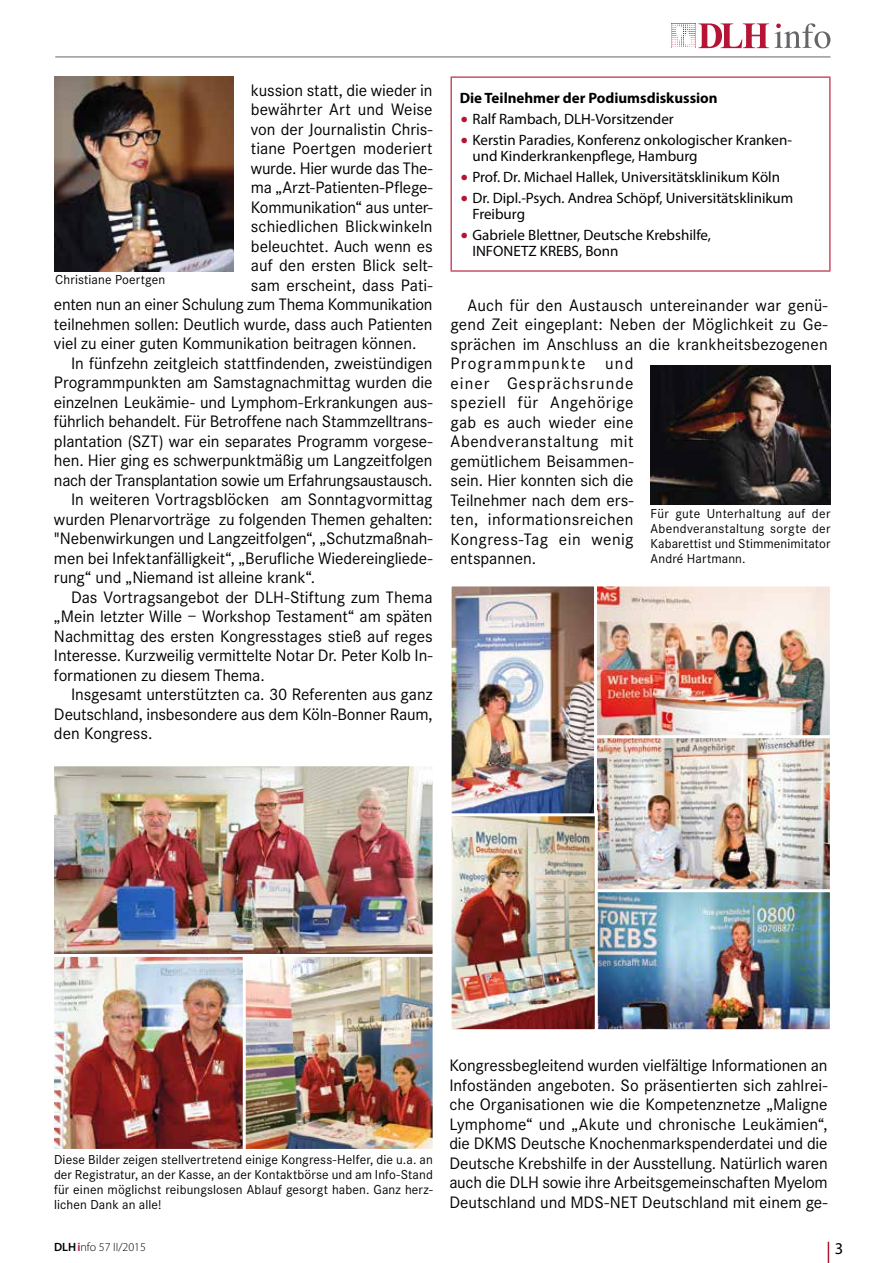
<style>
.page{position:relative;width:893px;height:1263px;background:#fff}
.page>*{position:absolute;margin:0;border:0;box-sizing:border-box;transform-origin:0 0}
.t1{font:17.25px/19.5px "Corporate S";letter-spacing:-.005em;color:#000}
.t2{font:16.5px "Myriad Pro";color:#000}
.t3{font:15px/16.5px "Myriad Pro";color:#000}
.t4{font:700 15px "Myriad Pro";color:#000}
.t5{font:13.5px/15px "Corporate S";letter-spacing:.01em;color:#000;text-align:justify}
.t6{font:300 12px "Myriad Pro";color:#000}
.s1{font-family:"Avant Garde";color:#b51434}
.s2{font-weight:600}
.s3{font-weight:600;color:#b51434}
</style>
<div class="page">
<img style="left:54px;top:958px;width:379px;height:191px">
<img style="left:54px;top:766px;width:379px;height:192px">
<img style="left:451px;top:586px;width:379px;height:444px">
<img style="left:651px;top:365px;width:179px;height:139px">
<img style="left:54px;top:77px;width:180px;height:195px">
<hr style="left:451px;top:77px;width:379px;height:1px;background:#b51434">
<hr style="left:451px;top:78px;width:1px;height:192px;background:#b51434">
<hr style="left:829px;top:78px;width:1px;height:192px;background:#b51434">
<hr style="left:451px;top:270px;width:379px;height:2px;background:#b51434">
<svg style="left:671px;top:23px;width:159px;height:25px"></svg>
<hr style="left:55px;top:57px;width:775px;height:1px;background:#646567">
<svg style="left:828px;top:1242px;width:1px;height:21px"></svg>
<p class="t1" style="left:251px;top:81px;width:183px">kussion statt, die wieder in</p>
<p class="t1" style="left:251px;top:100px;width:183px">bewährter Art und Weise</p>
<p class="t1" style="left:251px;top:120px;width:183px">von der Journalistin Chris-</p>
<p class="t1" style="left:251px;top:139px;width:183px">tiane Poertgen moderiert</p>
<p class="t1" style="left:251px;top:159px;width:183px">wurde. Hier wurde das The-</p>
<p class="t1" style="left:251px;top:178px;width:183px">ma „Arzt-Patienten-Pflege-</p>
<p class="t1" style="left:251px;top:198px;width:183px">Kommunikation“ aus unter-</p>
<p class="t1" style="left:251px;top:217px;width:183px">schiedlichen Blickwinkeln</p>
<p class="t1" style="left:251px;top:237px;width:183px">beleuchtet. Auch wenn es</p>
<p class="t1" style="left:251px;top:256px;width:183px">auf den ersten Blick selt-</p>
<p class="t1" style="left:251px;top:276px;width:183px">sam erscheint, dass Pati-</p>
<p class="t1" style="left:54px;top:295px;width:380px">enten nun an einer Schulung zum Thema Kommunikation</p>
<p class="t1" style="left:54px;top:315px;width:380px">teilnehmen sollen: Deutlich wurde, dass auch Patienten</p>
<p class="t1" style="left:54px;top:334px;width:364px">viel zu einer guten Kommunikation beitragen können.</p>
<p class="t1" style="left:71px;top:354px;width:363px">In fünfzehn zeitgleich stattfindenden, zweistündigen</p>
<p class="t1" style="left:54px;top:373px;width:380px">Programmpunkten am Samstagnachmittag wurden die</p>
<p class="t1" style="left:54px;top:393px;width:380px">einzelnen Leukämie- und Lymphom-Erkrankungen aus-</p>
<p class="t1" style="left:54px;top:412px;width:380px">führlich behandelt. Für Betroffene nach Stammzelltrans-</p>
<p class="t1" style="left:54px;top:432px;width:380px">plantation (SZT) war ein separates Programm vorgese-</p>
<p class="t1" style="left:54px;top:451px;width:380px">hen. Hier ging es schwerpunktmäßig um Langzeitfolgen</p>
<p class="t1" style="left:54px;top:471px;width:380px">nach der Transplantation sowie um Erfahrungsaustausch.</p>
<p class="t1" style="left:71px;top:490px;width:363px">In weiteren Vortragsblöcken am Sonntagvormittag</p>
<p class="t1" style="left:54px;top:510px;width:380px">wurden Plenarvorträge zu folgenden Themen gehalten:</p>
<p class="t1" style="left:54px;top:529px;width:380px">"Nebenwirkungen und Langzeitfolgen“, „Schutzmaßnah-</p>
<p class="t1" style="left:54px;top:549px;width:380px">men bei Infektanfälligkeit“, „Berufliche Wiedereingliede-</p>
<p class="t1" style="left:54px;top:568px;width:263px">rung“ und „Niemand ist alleine krank“.</p>
<p class="t1" style="left:71px;top:588px;width:363px">Das Vortragsangebot der DLH-Stiftung zum Thema</p>
<p class="t1" style="left:54px;top:607px;width:380px">„Mein letzter Wille – Workshop Testament“ am späten</p>
<p class="t1" style="left:54px;top:627px;width:380px">Nachmittag des ersten Kongresstages stieß auf reges</p>
<p class="t1" style="left:54px;top:646px;width:380px">Interesse. Kurzweilig vermittelte Notar Dr. Peter Kolb In-</p>
<p class="t1" style="left:54px;top:666px;width:212px">formationen zu diesem Thema.</p>
<p class="t1" style="left:71px;top:685px;width:363px">Insgesamt unterstützten ca. 30 Referenten aus ganz</p>
<p class="t1" style="left:54px;top:704px;width:380px">Deutschland, insbesondere aus dem Köln-Bonner Raum,</p>
<p class="t1" style="left:54px;top:724px;width:100px">den Kongress.</p>
<p class="t5" style="left:55px;top:272px;width:112px">Christiane Poertgen</p>
<p class="t4" style="left:460px;top:88px;width:260px">Die Teilnehmer der Podiumsdiskussion</p>
<p class="t3" style="left:460px;top:110px;width:216px"><span class="s1">•</span> Ralf Rambach, DLH-Vorsitzender</p>
<p class="t3" style="left:472px;top:131px;width:321px;text-indent:-13px"><span class="s1">•</span> Kerstin Paradies, Konferenz onkologischer Kranken&shy;und Kinderkrankenpflege, Hamburg</p>
<p class="t3" style="left:460px;top:168px;width:322px"><span class="s1">•</span> Prof. Dr. Michael Hallek, Universitätsklinikum Köln</p>
<p class="t3" style="left:472px;top:189px;width:322px;text-indent:-13px"><span class="s1">•</span> Dr. Dipl.-Psych. Andrea Schöpf, Universitätsklinikum<br>Freiburg</p>
<p class="t3" style="left:472px;top:226px;width:240px;text-indent:-13px"><span class="s1">•</span> Gabriele Blettner, Deutsche Krebshilfe,<br>INFONETZ KREBS, Bonn</p>
<p class="t1" style="left:451px;top:295px;width:379px;text-indent:17px">Auch für den Austausch untereinander war genü&shy;gend Zeit eingeplant: Neben der Möglichkeit zu Ge&shy;sprächen im Anschluss an die krankheitsbezogenen<br>Programmpunkte und<br>einer Gesprächsrunde<br>speziell für Angehörige<br>gab es auch wieder eine<br>Abendveranstaltung mit<br>gemütlichem Beisammen-<br>sein. Hier konnten sich die<br>Teilnehmer nach dem ers-<br>ten, informationsreichen<br>Kongress-Tag ein wenig<br>entspannen.</p>
<p class="t5" style="left:651px;top:506px;width:181px">Für gute Unterhaltung auf der Abendveranstaltung sorgte der Kabarettist und Stimmenimitator André Hartmann.</p>
<p class="t5" style="left:54px;top:1152px;width:380px">Diese Bilder zeigen stellvertretend einige Kongress-Helfer, die u.a. an der Registratur, an der Kasse, an der Kontaktbörse und am Info-Stand für einen möglichst reibungslosen Ablauf gesorgt haben. Ganz herz&shy;lichen Dank an alle!</p>
<p class="t1" style="left:449px;top:1056px;width:380px;text-align:justify">Kongressbegleitend wurden vielfältige Informationen an Infoständen angeboten. So präsentierten sich zahlrei&shy;che Organisationen wie die Kompetenznetze „Maligne Lymphome“ und „Akute und chronische Leukämien“, die DKMS Deutsche Knochenmarkspenderdatei und die Deutsche Krebshilfe in der Ausstellung. Natürlich waren auch die DLH sowie ihre Arbeitsgemeinschaften Myelom Deutschland und MDS-NET Deutschland mit einem ge-</p>
<p class="t6" style="left:54px;top:1239px;width:93px"><span class="s2">DLH</span><span class="s3">i</span>nfo 57 II/2015</p>
<p class="t2" style="left:835px;top:1238px;width:10px">3</p>
</div>
